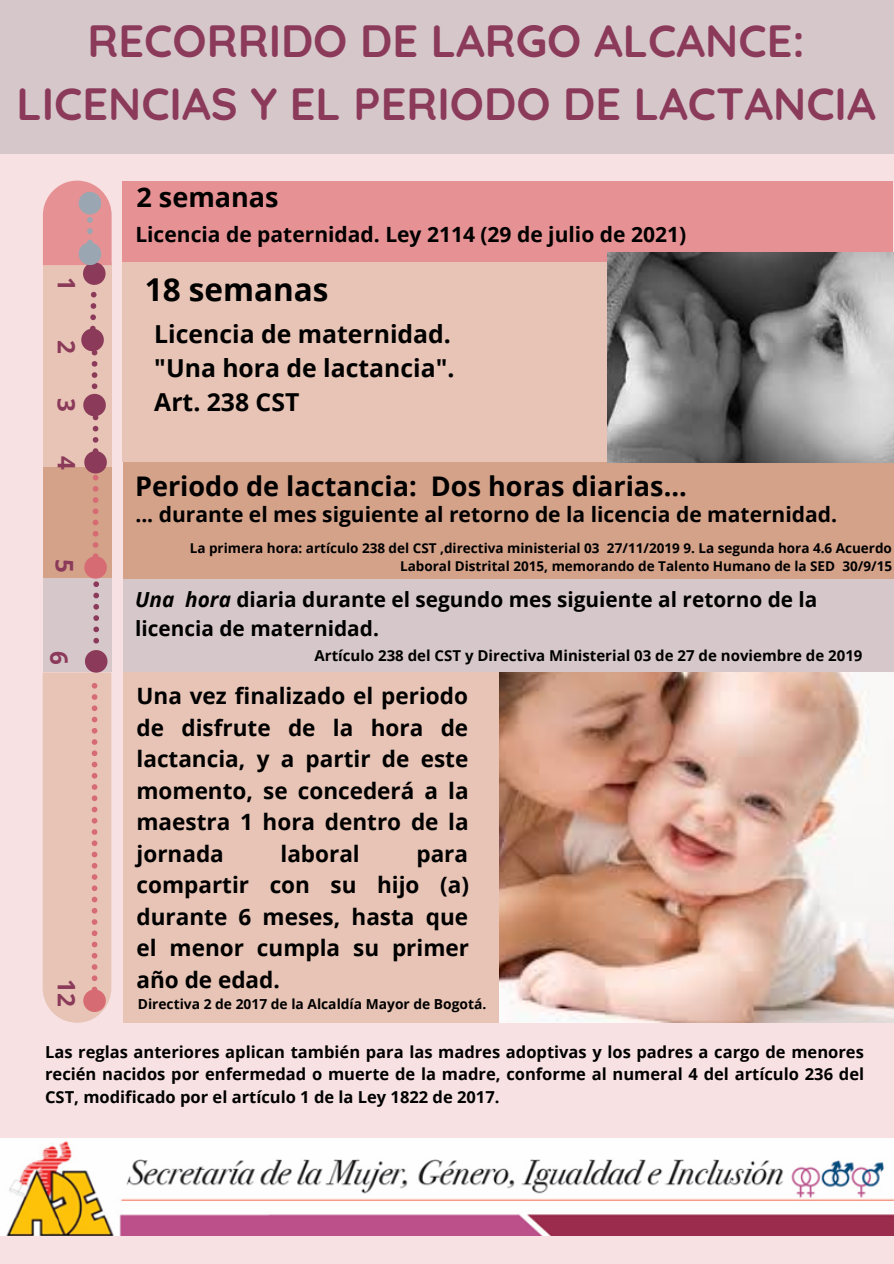
<style>
.page{position:relative;width:894px;height:1264px;background:#fff}
.page>*{position:absolute;margin:0;border:0;box-sizing:border-box;transform-origin:0 0}
.t1{font:700 45px/63px "Quicksand";color:#8b3a5a;text-align:center}
.t2{font:700 31.5px "Open Sans";color:#000}
.t3{font:700 27px "Open Sans";color:#000}
.t4{font:700 24.75px "Open Sans";color:#000}
.t5{font:700 24.15px "Open Sans";color:#8b3a5a}
.t6{font:700 22.5px/31.5px "Open Sans";color:#000;text-align:justify}
.t7{font:700 21px "Open Sans";color:#000}
.t8{font:700 20.85px/29px "Open Sans";color:#000}
.t9{font:700 16.5px/22.5px "Open Sans";color:#000;text-align:justify}
.t10{font:700 15px "Open Sans";color:#000}
.t11{font:700 13.8px "Open Sans";color:#000}
.t12{font:700 13.5px/18px "Open Sans";color:#000;text-align:right}
.s1{font-style:italic}
</style>
<div class="page">
<div style="left:0;top:0;width:893px;height:1263px;background:#f7e1e3"></div>
<div style="left:0;top:0;width:893px;height:153px;background:#d6c7cb"></div>
<div style="left:122px;top:181px;width:771px;height:81px;background:#e69194"></div>
<img style="left:0;top:1138px;width:893px;height:97px">
<div style="left:122px;top:262px;width:574px;height:200px;background:#e7c4b5"></div>
<div style="left:122px;top:462px;width:771px;height:117px;background:#d4a189"></div>
<div style="left:123px;top:579px;width:770px;height:93px;background:#d6c7cb"></div>
<svg style="left:43px;top:181px;width:69px;height:841px"></svg>
<div style="left:123px;top:672px;width:386px;height:350px;background:#e7c4b5"></div>
<img style="left:499px;top:672px;width:394px;height:350px">
<img style="left:607px;top:253px;width:286px;height:209px">
<p class="t1" style="left:16px;top:8px;width:860px">RECORRIDO DE LARGO ALCANCE:<br>LICENCIAS Y EL PERIODO DE LACTANCIA</p>
<p class="t3" style="left:136px;top:178px;width:144px">2 semanas</p>
<p class="t5" style="left:84px;top:276px;width:15px;rotate:90deg">1</p>
<p class="t5" style="left:84px;top:340px;width:15px;rotate:90deg">2</p>
<p class="t5" style="left:84px;top:398px;width:15px;rotate:90deg">3</p>
<p class="t5" style="left:84px;top:456px;width:15px;rotate:90deg">4</p>
<p class="t5" style="left:82px;top:559px;width:15px;rotate:90deg">5</p>
<p class="t7" style="left:135px;top:220px;width:552px">Licencia de paternidad. Ley 2114 (29 de julio de 2021)</p>
<p class="t2" style="left:145px;top:267px;width:185px">18 semanas</p>
<p class="t4" style="left:154px;top:317px;width:298px">Licencia de maternidad.</p>
<p class="t4" style="left:154px;top:351px;width:301px">"Una hora de lactancia".</p>
<p class="t4" style="left:154px;top:385px;width:146px">Art. 238 CST</p>
<p class="t3" style="left:135px;top:467px;width:553px">Periodo de lactancia: Dos horas diarias...</p>
<p class="t7" style="left:135px;top:499px;width:703px">... durante el mes siguiente al retorno de la licencia de maternidad.</p>
<p class="t12" style="left:190px;top:538px;width:703px">La primera hora: artículo 238 del CST ,directiva ministerial 03 27/11/2019 9. La segunda hora 4.6 Acuerdo<br>Laboral Distrital 2015, memorando de Talento Humano de la SED 30/9/15</p>
<p class="t8" style="left:135px;top:584px;width:683px"><span class="s1">Una hora</span> diaria durante el segundo mes siguiente al retorno de la licencia de maternidad.</p>
<p class="t10" style="left:314px;top:644px;width:549px">Artículo 238 del CST y Directiva Ministerial 03 de 27 de noviembre de 2019</p>
<p class="t6" style="left:136px;top:679px;width:333px">Una vez finalizado el periodo de disfrute de la hora de lactancia, y a partir de este momento, se concederá a la maestra 1 hora dentro de la jornada</p>
<p class="t5" style="left:76px;top:651px;width:15px;rotate:90deg">6</p>
<p class="t6" style="left:280px;top:837px;width:81px">laboral</p>
<p class="t6" style="left:136px;top:837px;width:334px;text-indent:280px">para compartir con su hijo (a) durante 6 meses, hasta que el menor cumpla su primer año de edad.</p>
<p class="t11" style="left:138px;top:993px;width:350px">Directiva 2 de 2017 de la Alcaldía Mayor de Bogotá.</p>
<p class="t9" style="left:45px;top:1039px;width:820px">Las reglas anteriores aplican también para las madres adoptivas y los padres a cargo de menores recién nacidos por enfermedad o muerte de la madre, conforme al numeral 4 del artículo 236 del CST, modificado por el artículo 1 de la Ley 1822 de 2017.</p>
<p class="t5" style="left:84px;top:979px;width:29px;rotate:90deg">12</p>
</div>
